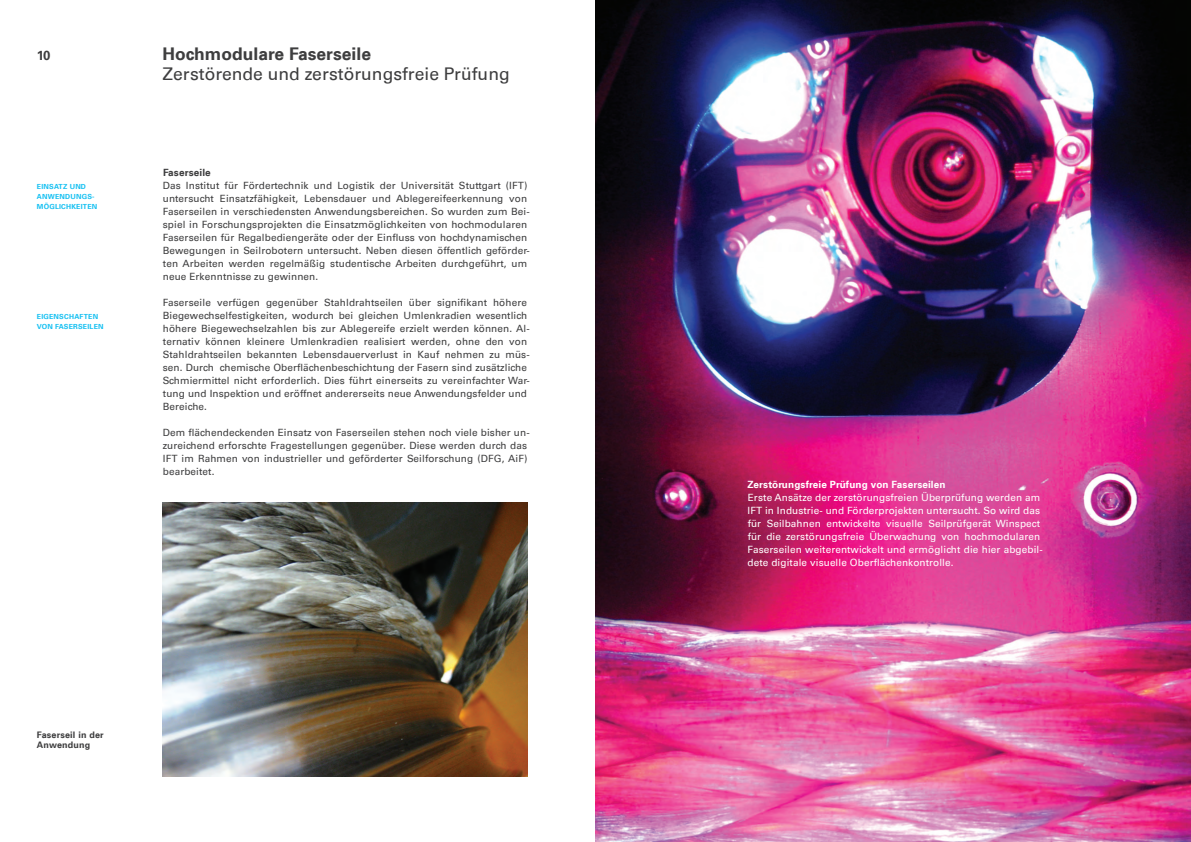
<style>
.page{position:relative;width:1191px;height:842px;background:#fff}
.page>*{position:absolute;margin:0;border:0;box-sizing:border-box;transform-origin:0 0}
.t1{font:17.5px "Universfor Uni S55 Rm";color:#3e3e3f}
.t2{font:17.5px "Universfor Uni S65 Bd";color:#3e3e3f}
.t3{font:13px "Universfor Uni S65 Bd";color:#3e3e3f}
.t4{font:10px/13px "Universfor Uni S55 Rm";letter-spacing:.01em;color:#3e3e3f}
.t5{font:10px/13px "Universfor Uni S55 Rm";letter-spacing:.01em;color:#fff}
.t6{font:10px "Universfor Uni S65 Bd";letter-spacing:.01em;color:#fff}
.t7{font:10px "Universfor Uni S65 Bd";letter-spacing:.01em;color:#3e3e3f}
.t8{font:9px/10px "Universfor Uni S65 Bd";letter-spacing:.02em;color:#3e3e3f}
.t9{font:7px/10px "Universfor Uni S65 Bd";letter-spacing:.03em;color:#15c0f2}
</style>
<div class="page">
<img style="left:162px;top:503px;width:365px;height:273px">
<img style="left:595px;top:0;width:596px;height:842px">
<h2 class="t3" style="left:37px;top:46px;width:15px">10</h2>
<p class="t9" style="left:37px;top:182px;width:62px">EINSATZ UND<br>ANWENDUNGS-<br>MÖGLICHKEITEN</p>
<p class="t9" style="left:37px;top:311px;width:68px">EIGENSCHAFTEN<br>VON FASERSEILEN</p>
<h1 class="t2" style="left:162px;top:41px;width:210px">Hochmodulare Faserseile</h1>
<h1 class="t1" style="left:162px;top:62px;width:349px">Zerstörende und zerstörungsfreie Prüfung</h1>
<p class="t7" style="left:163px;top:165px;width:49px">Faserseile</p>
<p class="t4" style="left:163px;top:179px;width:368px">Das Institut für Fördertechnik und Logistik der Universität Stuttgart (IFT) untersucht Einsatzfähigkeit, Lebensdauer und Ablegereifeerkennung von Faserseilen in verschiedensten Anwendungsbereichen. So wurden zum Bei&shy;spiel in Forschungsprojekten die Einsatzmöglichkeiten von hochmodularen Faserseilen für Regalbediengeräte oder der Einfluss von hochdynamischen Bewegungen in Seilrobotern untersucht. Neben diesen öffentlich geförder&shy;ten Arbeiten werden regelmäßig studentische Arbeiten durchgeführt, um neue Erkenntnisse zu gewinnen.</p>
<p class="t4" style="left:163px;top:296px;width:368px">Faserseile verfügen gegenüber Stahldrahtseilen über signifikant höhere Biegewechselfestigkeiten, wodurch bei gleichen Umlenkradien wesentlich höhere Biegewechselzahlen bis zur Ablegereife erzielt werden können. Al&shy;ternativ können kleinere Umlenkradien realisiert werden, ohne den von Stahldrahtseilen bekannten Lebensdauerverlust in Kauf nehmen zu müs&shy;sen. Durch chemische Oberflächenbeschichtung der Fasern sind zusätzliche Schmiermittel nicht erforderlich. Dies führt einerseits zu vereinfachter War&shy;tung und Inspektion und eröffnet andererseits neue Anwendungsfelder und Bereiche.</p>
<p class="t4" style="left:163px;top:426px;width:368px">Dem flächendeckenden Einsatz von Faserseilen stehen noch viele bisher un&shy;zureichend erforschte Fragestellungen gegenüber. Diese werden durch das IFT im Rahmen von industrieller und geförderter Seilforschung (DFG, AiF) bearbeitet.</p>
<p class="t8" style="left:37px;top:729px;width:68px">Faserseil in der<br>Anwendung</p>
<p class="t6" style="left:747px;top:477px;width:200px">Zerstörungsfreie Prüfung von Faserseilen</p>
<p class="t5" style="left:747px;top:491px;width:297px">Erste Ansätze der zerstörungsfreien Überprüfung werden am IFT in Industrie- und Förderprojekten untersucht. So wird das für Seilbahnen entwickelte visuelle Seilprüfgerät Winspect für die zerstörungsfreie Überwachung von hochmodularen Faserseilen weiterentwickelt und ermöglicht die hier abgebil&shy;dete digitale visuelle Oberflächenkontrolle.</p>
</div>
